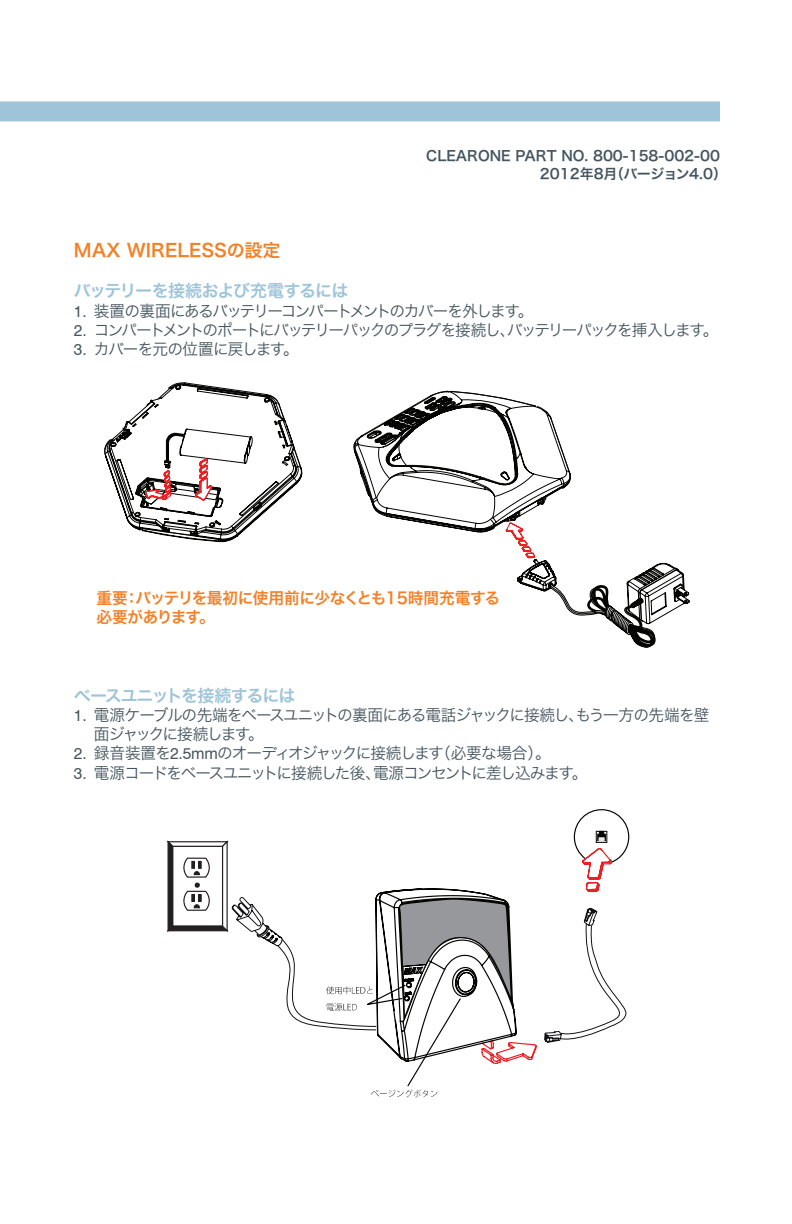
<style>
.page{position:relative;width:792px;height:1224px;background:#fff}
.page>*{position:absolute;margin:0;border:0;box-sizing:border-box;transform-origin:0 0}
.t1{font:18px "Hira Kaku Pro W6";color:#f48026}
.Header-Level_2__Blue{font:17px "Hira Kaku Pro W6";letter-spacing:-.065em;color:#9ec4da}
.t2{font:16px/19.2px "Hira Kaku Pro W3";letter-spacing:-.09em;color:#45555f}
.t3{font:16px "Hira Kaku Pro W3";letter-spacing:-.065em;color:#45555f}
.t4{font:16px "Hira Kaku Pro W3";letter-spacing:-.115em;color:#45555f}
.t5{font:16px/19.2px "Hira Kaku Pro W6";letter-spacing:-.035em;color:#f48026}
.t6{font:14px "Hira Kaku Pro W6";color:#45555f}
.t7{font:14px "Hira Kaku Pro W6";letter-spacing:-.025em;color:#45555f}
.s1{font-family:"Swiss 721 BT"}
</style>
<div class="page">
<svg style="left:104px;top:383px;width:199px;height:157px"></svg>
<svg style="left:354px;top:390px;width:335px;height:257px"></svg>
<div style="left:0;top:101px;width:720px;height:20px;background:#9ec4da"></div>
<svg style="left:544px;top:908px;width:83px;height:135px"></svg>
<svg style="left:573px;top:809px;width:56px;height:83px"></svg>
<svg style="left:167px;top:840px;width:370px;height:257px"></svg>
<p class="t6" style="left:426px;top:144px;width:295px">CLEARONE PART NO. 800-158-002-00</p>
<p class="t7" style="left:540px;top:162px;width:189px">2012年8月（バージョン4.0）</p>
<p class="t1" style="left:74px;top:234px;width:208px">MAX WIRELESSの設定</p>
<p class="Header-Level_2__Blue" style="left:74px;top:276px;width:276px">バッテリーを接続および充電するには</p>
<p class="t2" style="left:74px;top:300px;width:461px"><span class="s1">1.</span> 装置の裏面にあるバッテリーコンパートメントのカバーを外します。</p>
<p class="t4" style="left:74px;top:316px;width:646px"><span class="s1">2.</span> コンパートメントのポートにバッテリーパックのプラグを接続し、バッテリーパックを挿入します。</p>
<p class="t3" style="left:74px;top:335px;width:226px"><span class="s1">3.</span> カバーを元の位置に戻します。</p>
<p class="t5" style="left:96px;top:588px;width:405px">重要：バッテリを最初に使用前に少なくとも15時間充電する必要があります。</p>
<p class="Header-Level_2__Blue" style="left:74px;top:680px;width:223px">ベースユニットを接続するには</p>
<p class="t2" style="left:94px;top:704px;width:617px;text-indent:-20px"><span class="s1">1.</span> 電源ケーブルの先端をベースユニットの裏面にある電話ジャックに接続し、もう一方の先端を壁面ジャックに接続します。</p>
<p class="t3" style="left:74px;top:739px;width:478px"><span class="s1">2.</span> 録音装置を<span class="s1">2.5mm</span>のオーディオジャックに接続します（必要な場合）。</p>
<p class="t2" style="left:74px;top:762px;width:515px"><span class="s1">3.</span> 電源コードをベースユニットに接続した後、電源コンセントに差し込みます。</p>
</div>
